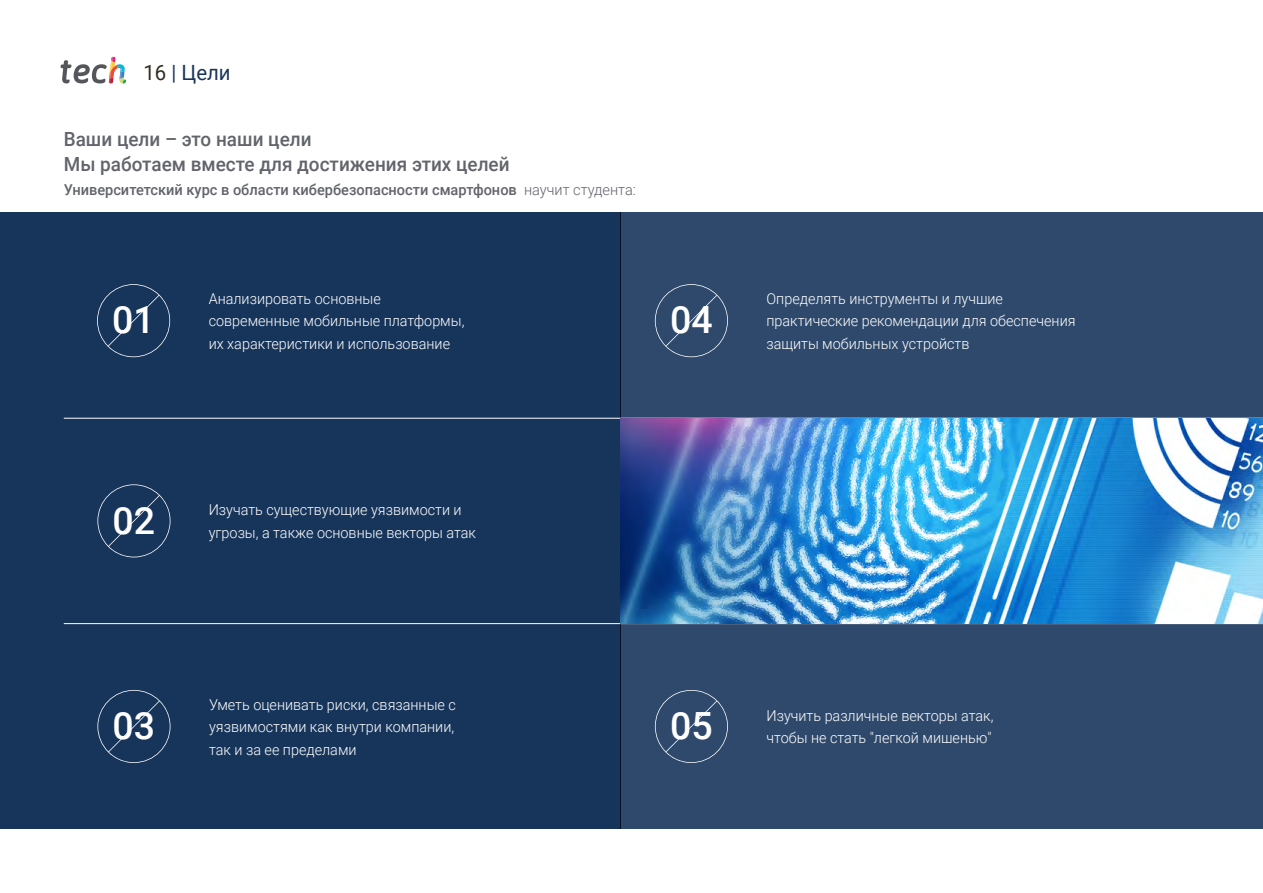
<style>
.page{position:relative;width:1263px;height:893px;background:#fff}
.page>*{position:absolute;margin:0;border:0;box-sizing:border-box;transform-origin:0 0}
.t1{font:500 37.5px "Roboto";color:#fff}
.t2{font:21px "Roboto";color:#1a355c}
.t3{font:500 19.5px/25.5px "Roboto";color:#61646a}
.t4{font:300 15px/22.5px "Roboto";color:#fff;scale:.96 1}
.t5{font:500 15px "Roboto";color:#61646a}
.s1{color:#312e20}
.s2{font-weight:300}
</style>
<div class="page">
<svg style="left:61px;top:57px;width:65px;height:27px"></svg>
<div style="left:0;top:213px;width:621px;height:616px;background:#17355b"></div>
<div style="left:621px;top:213px;width:642px;height:616px;background:#2e496b"></div>
<svg style="left:97px;top:284px;width:73px;height:73px"></svg>
<svg style="left:655px;top:284px;width:73px;height:73px"></svg>
<svg style="left:655px;top:690px;width:73px;height:73px"></svg>
<svg style="left:97px;top:484px;width:73px;height:73px"></svg>
<svg style="left:97px;top:690px;width:73px;height:73px"></svg>
<hr style="left:64px;top:418px;width:1199px;height:1px;background:#fff">
<hr style="left:64px;top:623px;width:1199px;height:1px;background:#fff">
<img style="left:621px;top:418px;width:642px;height:205px">
<h2 class="t2" style="left:144px;top:57px;width:89px"><span class="s1">16</span> | Цели</h2>
<h3 class="t3" style="left:64px;top:125px;width:447px">Ваши цели – это наши цели<br>Мы работаем вместе для достижения этих целей</h3>
<p class="t5" style="left:64px;top:179px;width:574px">Университетский курс в области кибербезопасности смартфонов <span class="s2">научит студента:</span></p>
<p class="t4" style="left:209px;top:287px;width:268px">Анализировать основные современные мобильные платформы, их характеристики и использование</p>
<p class="t4" style="left:766px;top:287px;width:323px">Определять инструменты и лучшие практические рекомендации для обеспечения защиты мобильных устройств</p>
<h1 class="t1" style="left:112px;top:294px;width:44px">01</h1>
<h1 class="t1" style="left:670px;top:294px;width:44px">04</h1>
<h1 class="t1" style="left:113px;top:494px;width:44px">02</h1>
<p class="t4" style="left:209px;top:498px;width:280px">Изучать существующие уязвимости и угрозы, а также основные векторы атак</p>
<h1 class="t1" style="left:113px;top:699px;width:44px">03</h1>
<p class="t4" style="left:209px;top:692px;width:259px;text-align:justify">Уметь оценивать риски, связанные с уязвимостями как внутри компании, так и за ее пределами</p>
<h1 class="t1" style="left:670px;top:699px;width:44px">05</h1>
<p class="t4" style="left:766px;top:704px;width:238px">Изучить различные векторы атак, чтобы не стать "легкой мишенью"</p>
</div>
